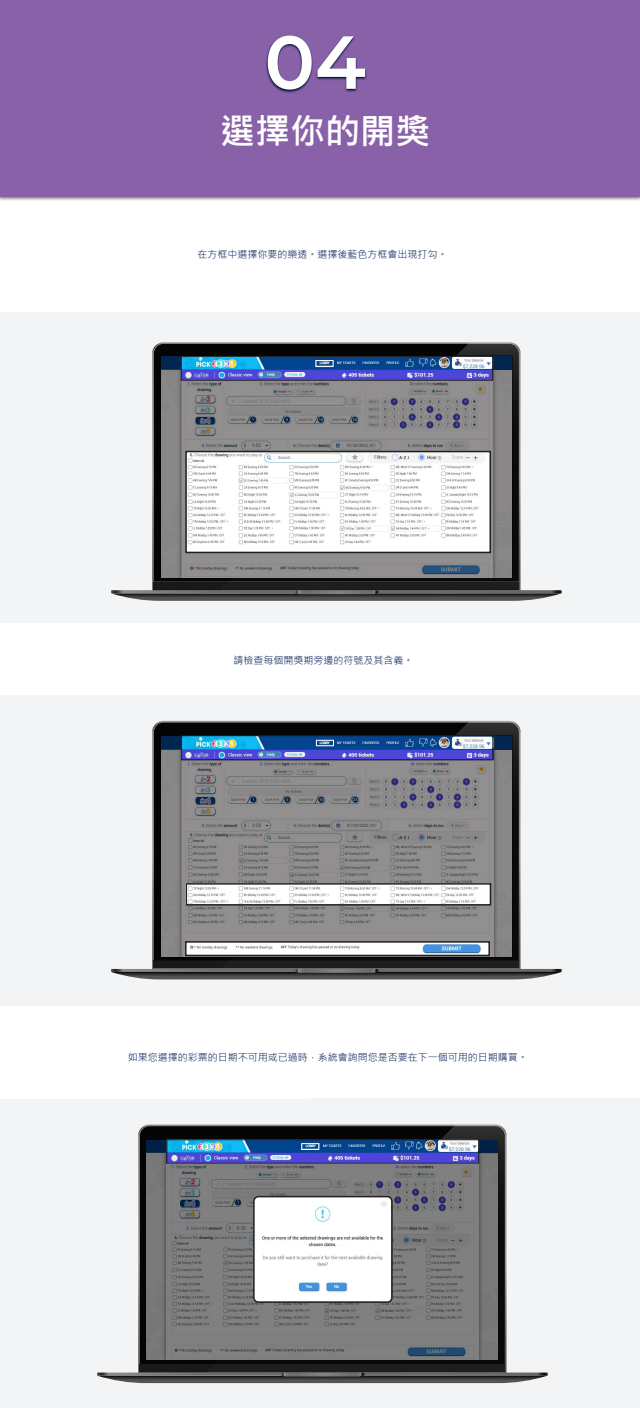
<style>
.page{position:relative;width:640px;height:1408px;background:#fff}
.page>*{position:absolute;margin:0;border:0;box-sizing:border-box;transform-origin:0 0}
.t1{font:600 75px "Montserrat";color:#fff}
.t2{font:35px "Microsoft Jheng Hei UI Bold";color:#fff}
.t3{font:10px "Microsoft Jheng Hei UI Regular";color:#1c3566}
</style>
<div class="page">
<div style="left:0;top:695px;width:640px;height:310px;background:#f3f4f5"></div>
<div style="left:0;top:0;width:640px;height:197px;background:#8861a9"></div>
<div style="left:0;top:312px;width:640px;height:310px;background:#f3f4f5"></div>
<div style="left:0;top:1098px;width:640px;height:309px;background:#f3f4f5"></div>
<img style="left:266px;top:35px;width:101px;height:58px">
<svg style="left:152px;top:342px;width:70px;height:13px"></svg>
<div style="left:154px;top:582px;width:365px;height:8px;background:#191919"></div>
<div style="left:154px;top:344px;width:68px;height:238px;background:#050504"></div>
<svg style="left:111px;top:590px;width:451px;height:11px;background:#5d5c5b"></svg>
<svg style="left:222px;top:342px;width:299px;height:248px"></svg>
<svg style="left:152px;top:721px;width:70px;height:12px"></svg>
<div style="left:154px;top:960px;width:365px;height:8px;background:#191919"></div>
<div style="left:154px;top:722px;width:68px;height:238px;background:#050504"></div>
<svg style="left:111px;top:968px;width:451px;height:11px;background:#575655"></svg>
<svg style="left:222px;top:721px;width:299px;height:248px"></svg>
<svg style="left:138px;top:1124px;width:70px;height:13px"></svg>
<div style="left:140px;top:1364px;width:365px;height:8px;background:#191919"></div>
<svg style="left:140px;top:1126px;width:68px;height:238px;background:#0f0f0e"></svg>
<svg style="left:97px;top:1372px;width:451px;height:11px;background:#5a5959"></svg>
<svg style="left:208px;top:1124px;width:299px;height:248px"></svg>
<svg style="left:160px;top:355px;width:352px;height:223px;background:#828284"></svg>
<img style="left:183px;top:358px;width:308px;height:21px">
<img style="left:188px;top:454px;width:300px;height:96px">
<div style="left:185px;top:451px;width:306px;height:102px;border:2px solid #231f20"></div>
<div style="left:181px;top:356px;width:312px;height:25px;border:1px solid #231f20"></div>
<svg style="left:160px;top:735px;width:353px;height:222px;background:#858485"></svg>
<img style="left:183px;top:737px;width:308px;height:21px">
<img style="left:189px;top:886px;width:299px;height:16px">
<img style="left:188px;top:944px;width:299px;height:9px">
<div style="left:181px;top:735px;width:312px;height:25px;border:1px solid #231f20"></div>
<div style="left:186px;top:883px;width:305px;height:22px;border:2px solid #231f20"></div>
<div style="left:185px;top:941px;width:305px;height:15px;border:2px solid #231f20"></div>
<img style="left:147px;top:1140px;width:351px;height:220px">
<img style="left:168px;top:1141px;width:309px;height:20px">
<div style="left:166px;top:1139px;width:313px;height:24px;border:1px solid #231f20"></div>
<div style="left:253px;top:1195px;width:140px;height:107px;border:2px solid #231f20;border-radius:5px"></div>
<div style="left:315px;top:360px;width:19px;height:7px;border:1px solid #fff"></div>
<div style="left:316px;top:740px;width:18px;height:6px;border:1px solid #fff"></div>
<div style="left:301px;top:1143px;width:18px;height:7px;border:1px solid #fff"></div>
<h1 class="t1" style="left:265px;top:9px;width:103px">04</h1>
<h2 class="t2" style="left:220px;top:109px;width:212px">選擇你的開獎</h2>
<p class="t3" style="left:197px;top:248px;width:251px">在方框中選擇你要的樂透。選擇後藍色方框會出現打勾。</p>
<p class="t3" style="left:234px;top:654px;width:181px">請檢查每個開獎期旁邊的符號及其含義。</p>
<p class="t3" style="left:128px;top:1051px;width:401px">如果您選擇的彩票的日期不可用或已過時，系統會詢問您是否要在下一個可用的日期購買。</p>
</div>
